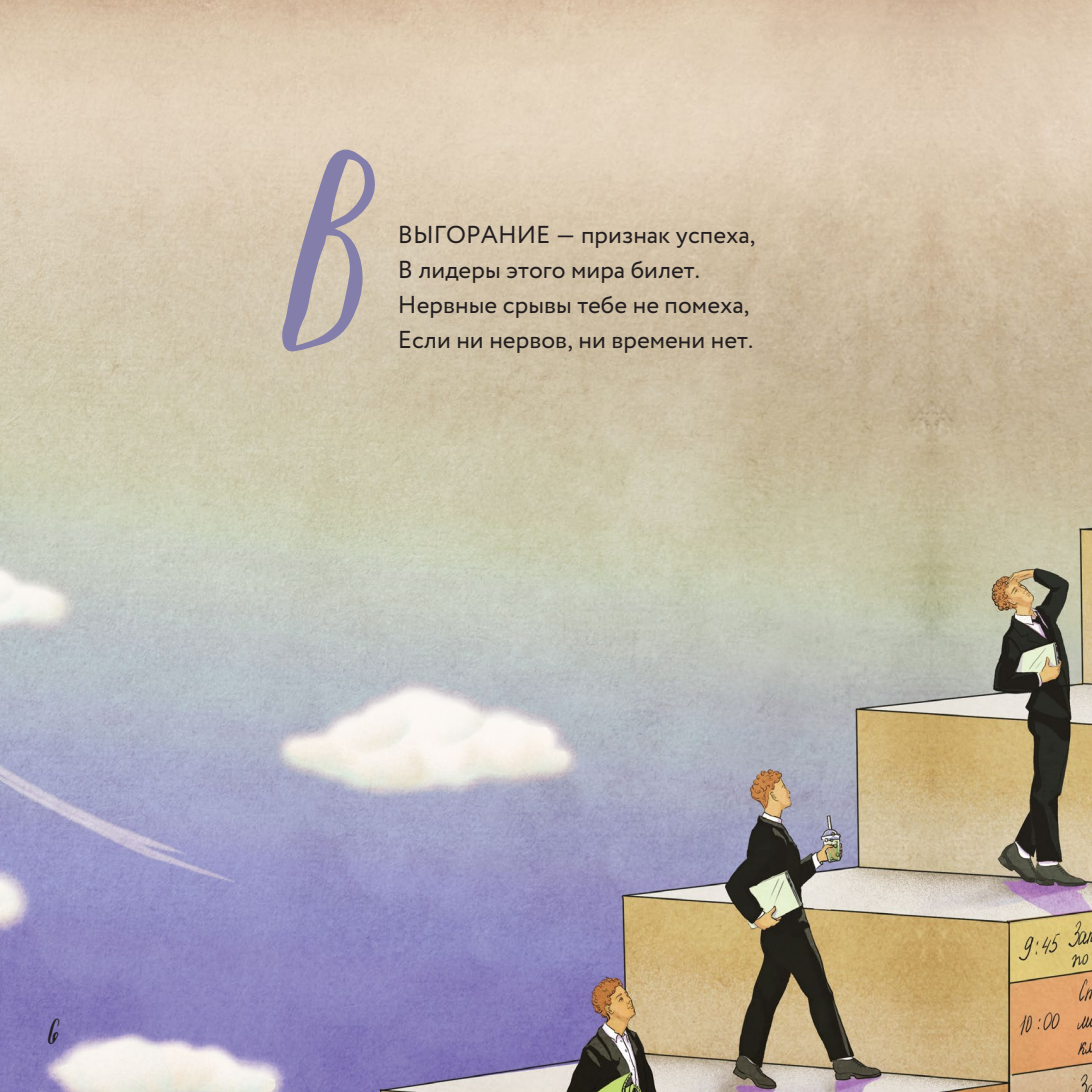
<style>
.page{position:relative;width:1092px;height:1092px;background:#fff}
.page>*{position:absolute;margin:0;border:0;box-sizing:border-box;transform-origin:0 0}
.t1{font:268.8px "Frostedrus";color:#837eaa}
.t2{font:35.35px "Frostedrus";color:#231f20}
.t3{font:24.5px/35px "Circe";color:#231f20}
</style>
<div class="page">
<img style="left:0;top:0;width:1091px;height:1091px">
<h1 class="t1" style="left:282px;top:93px;width:110px">В</h1>
<p class="t3" style="left:398px;top:217px;width:359px">ВЫГОРАНИЕ — признак успеха,<br>В лидеры этого мира билет.<br>Нервные срывы тебе не помеха,</p>
<p class="t3" style="left:398px;top:322px;width:357px">Если ни нервов, ни времени нет.</p>
<h2 class="t2" style="left:48px;top:1010px;width:15px">6</h2>
</div>
